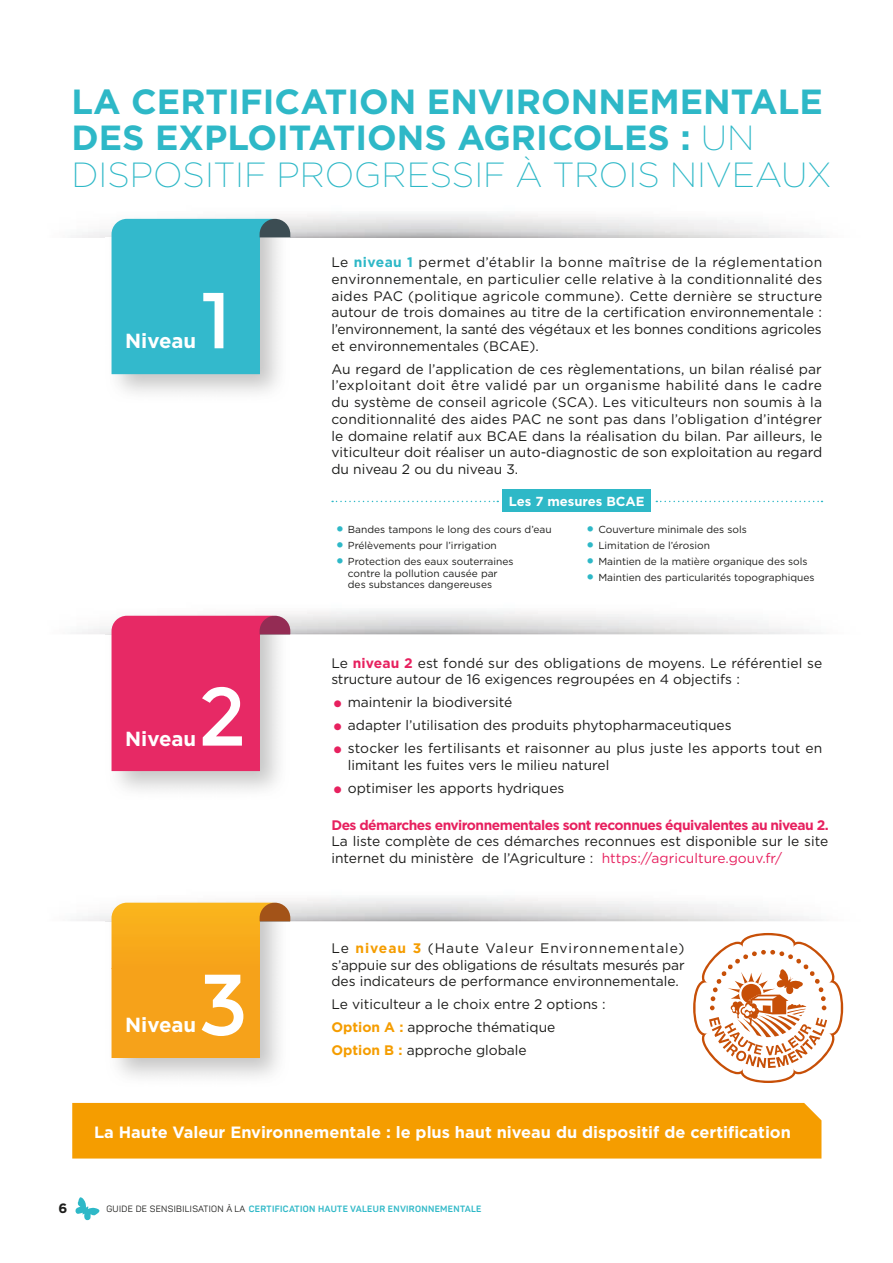
<style>
.page{position:relative;width:893px;height:1263px;background:#fff}
.page>*{position:absolute;margin:0;border:0;box-sizing:border-box;transform-origin:0 0}
.t1{font:700 34.95px/36.5px "Gotham";color:#2eb8c7}
.t2{font:700 20.4px "Gotham";color:#fff}
.t3{font:700 16.35px "Gotham";color:#fff}
.t4{font:13.8px/16.8px "Gotham";color:#1d1d1b}
.t5{font:700 13.8px "Gotham";letter-spacing:-.04em;color:#e7215f}
.t6{font:700 13.5px "Gotham";color:#1d1d1b}
.t7{font:700 13.05px "Gotham";color:#fff}
.t8{font:10.2px/11.7px "Gotham";color:#1d1d1b}
.t9{font:700 9px "Panton";letter-spacing:.04em;color:#2eb8c7}
.s1{font-weight:200}
.s2{font-weight:700;color:#2eb8c7}
.s3{font-size:20.4px;color:#2eb8c7}
.s4{font-weight:700;color:#e7215f}
.s5{font-size:26.25px;color:#e7215f}
.s6{color:#e7215f}
.s7{font-weight:700;color:#f59d00}
.s8{font-weight:400;color:#1d1d1b}
</style>
<div class="page">
<img style="left:106px;top:921px;width:172px;height:156px">
<svg style="left:112px;top:903px;width:178px;height:155px"></svg>
<svg style="left:112px;top:616px;width:178px;height:155px"></svg>
<svg style="left:112px;top:219px;width:178px;height:155px"></svg>
<div style="left:503px;top:490px;width:148px;height:22px;background:#2eb8c7"></div>
<svg style="left:332px;top:501px;width:166px;height:1px"></svg>
<svg style="left:656px;top:501px;width:166px;height:1px"></svg>
<svg style="left:75px;top:1197px;width:24px;height:23px"></svg>
<div style="left:72px;top:1103px;width:749px;height:55px;background:#f59d00"></div>
<svg style="left:693px;top:933px;width:151px;height:150px"></svg>
<h1 class="t1" style="left:72px;top:83px;width:761px">LA CERTIFICATION ENVIRONNEMENTALE<br>DES EXPLOITATIONS AGRICOLES : <span class="s1">UN<br>DISPOSITIF PROGRESSIF À TROIS NIVEAUX</span></h1>
<h2 class="t2" style="left:125px;top:327px;width:73px">Niveau</h2>
<h2 class="t2" style="left:125px;top:725px;width:73px">Niveau</h2>
<h2 class="t2" style="left:125px;top:1011px;width:73px">Niveau</h2>
<p class="t4" style="left:331px;top:254px;width:493px;text-align:justify">Le <span class="s2">niveau 1</span> permet d’établir la bonne maîtrise de la réglementation envi ronnementale, en particulier celle relative à la conditionnalité des aides PAC (politique agricole commune). Cette dernière se structure autour de trois domaines au titre de la certification environnementale : l’environnement, la santé des végétaux et les bonnes conditions agricoles et environnementales (BCAE).</p>
<p class="t4" style="left:331px;top:360px;width:492px;text-align:justify">Au regard de l’application de ces règlementations, un bilan réalisé par l’exploitant doit être validé par un organisme habilité dans le cadre du système de conseil agricole (SCA). Les viticulteurs non soumis à la conditionnalité des aides PAC ne sont pas dans l’obligation d’intégrer le domaine relatif aux BCAE dans la réalisation du bilan. Par ailleurs, le viticulteur doit réaliser un auto-diagnostic de son exploitation au regard du niveau 2 ou du niveau 3.</p>
<p class="t7" style="left:509px;top:493px;width:137px">Les 7 mesures BCAE</p>
<p class="t8" style="left:335px;top:524px;width:218px"><span class="s3">•</span> Bandes tampons le long des cours d’eau</p>
<p class="t8" style="left:335px;top:540px;width:163px"><span class="s3">•</span> Prélèvements pour l’irrigation</p>
<p class="t8" style="left:348px;top:555px;width:167px;text-indent:-13px"><span class="s3">•</span> Protection des eaux souterraines contre la pollution causée par des substances dangereuses</p>
<p class="t8" style="left:585px;top:524px;width:163px"><span class="s3">•</span> Couverture minimale des sols</p>
<p class="t8" style="left:585px;top:540px;width:126px"><span class="s3">•</span> Limitation de l’érosion</p>
<p class="t8" style="left:585px;top:555px;width:224px"><span class="s3">•</span> Maintien de la matière organique des sols</p>
<p class="t8" style="left:585px;top:571px;width:230px"><span class="s3">•</span> Maintien des particularités topographiques</p>
<p class="t4" style="left:331px;top:654px;width:493px">Le <span class="s4">niveau 2</span> est fondé sur des obligations de moyens. Le référentiel se structure autour de 16 exigences regroupées en 4 objectifs :</p>
<p class="t4" style="left:331px;top:694px;width:183px"><span class="s5">•</span> maintenir la biodiversité</p>
<p class="t4" style="left:331px;top:717px;width:402px"><span class="s5">•</span> adapter l’utilisation des produits phytopharmaceutiques</p>
<p class="t4" style="left:348px;top:740px;width:476px;text-indent:-16px"><span class="s5">•</span> stocker les fertilisants et raisonner au plus juste les apports tout en limitant les fuites vers le milieu naturel</p>
<p class="t4" style="left:331px;top:779px;width:235px"><span class="s5">•</span> optimiser les apports hydriques</p>
<p class="t5" style="left:331px;top:815px;width:499px">Des démarches environnementales sont reconnues équivalentes au niveau 2.</p>
<p class="t4" style="left:331px;top:833px;width:498px">La liste complète de ces démarches reconnues est disponible sur le site internet du ministère de l’Agriculture : <span class="s6">https://agriculture.gouv.fr/</span></p>
<p class="t4" style="left:331px;top:939px;width:355px;text-align:justify">Le <span class="s7">niveau 3</span> (Haute Valeur Environnementale) s’appuie sur des obligations de résultats mesurés par des indicateurs de performance environnementale.</p>
<p class="t4" style="left:331px;top:993px;width:276px;line-height:23px">Le viticulteur a le choix entre 2 options :<br><span class="s7">Option A :</span> approche thématique<br><span class="s7">Option B :</span> approche globale</p>
<p class="t3" style="left:94px;top:1121px;width:698px">La Haute Valeur Environnementale : le plus haut niveau du dispositif de certification</p>
<p class="t6" style="left:58px;top:1199px;width:10px">6</p>
<p class="t9" style="left:106px;top:1203px;width:377px"><span class="s8">GUIDE DE SENSIBILISATION À LA</span> CERTIFICATION HAUTE VALEUR ENVIRONNEMENTALE</p>
</div>
